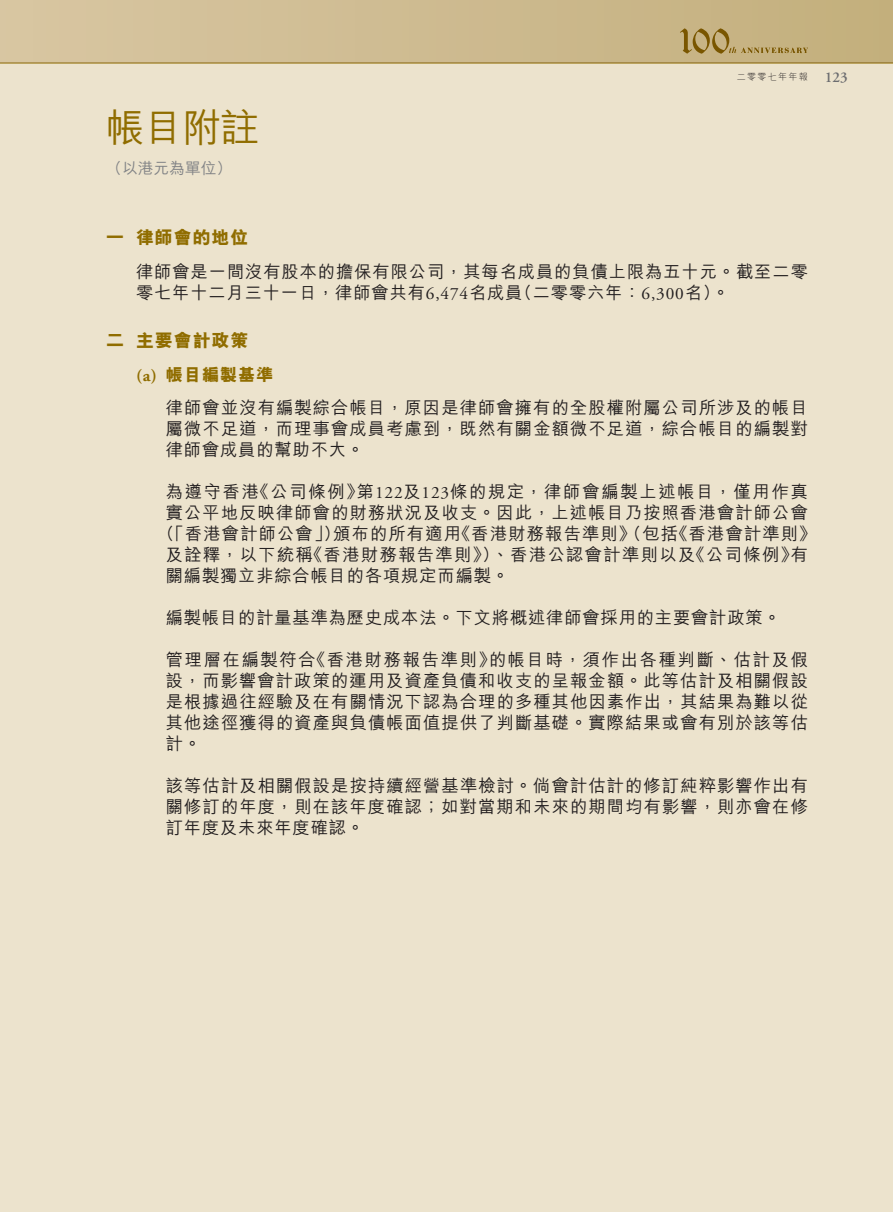
<style>
.page{position:relative;width:893px;height:1212px;background:#ece3cd}
.page>*{position:absolute;margin:0;border:0;box-sizing:border-box;transform-origin:0 0}
.t1{font:500 39px "M Hei HK";color:#906d00}
.t2{font:800 18px "M Hei HK";letter-spacing:.05em;color:#906d00}
.t3{font:500 17.25px/21px "M Hei HK";letter-spacing:.065em;color:#231f20}
.t4{font:500 17.25px "M Hei HK";letter-spacing:.105em;color:#231f20}
.t5{font:500 15.75px "M Hei HK";color:#808285}
.t6{font:300 9px "M Hei HK";letter-spacing:.15em;color:#231f20}
.s1{font-family:"Adobe Garamond Pro";font-weight:600;font-size:15px;color:#6c6d70}
.s2{font-family:"Adobe Garamond Pro";font-weight:400}
.s3{font-family:"Adobe Garamond Pro";font-weight:700;color:#906d00}
.s4{font-weight:800;color:#906d00}
</style>
<div class="page">
<hr style="left:0;top:63px;width:893px;height:1px;background:#906d00">
<div style="left:0;top:0;width:893px;height:63px;background:linear-gradient(to right,#d9c7a4,#c0ac78)"></div>
<p class="t1" style="left:106px;top:99px;width:155px">帳目附註</p>
<p class="t5" style="left:106px;top:157px;width:128px">（以港元為單位）</p>
<p class="t6" style="left:737px;top:71px;width:113px">二零零七年年報 <span class="s1">123</span></p>
<p class="t2" style="left:106px;top:225px;width:144px">一 律師會的地位</p>
<p class="t3" style="left:136px;top:260px;width:673px">律師會是一間沒有股本的擔保有限公司，其每名成員的負債上限為五十元。截至二零零七年十二月三十一日，律師會共有<span class="s2">6,474</span>名成員（二零零六年：<span class="s2">6,300</span>名）。</p>
<p class="t2" style="left:106px;top:328px;width:144px">二 主要會計政策</p>
<p class="t3" style="left:166px;top:356px;width:644px;line-height:33.8px;text-indent:-30px"><span class="s3">(a)</span> <span class="s4">帳目編製基準<br></span>律師會並沒有編製綜合帳目，原因是律師會擁有的全股權附屬公司所涉及的帳目</p>
<p class="t3" style="left:166px;top:417px;width:644px">屬微不足道，而理事會成員考慮到，既然有關金額微不足道，綜合帳目的編製對律師會成員的幫助不大。</p>
<p class="t4" style="left:166px;top:479px;width:644px">為遵守香港《公司條例》第<span class="s2">122</span>及<span class="s2">123</span>條的規定，律師會編製上述帳目，僅用作真</p>
<p class="t3" style="left:166px;top:501px;width:644px">實公平地反映律師會的財務狀況及收支。因此，上述帳目乃按照香港會計師公會</p>
<p class="t3" style="left:157px;top:522px;width:661px">（「香港會計師公會」）頒布的所有適用《香港財務報告準則》（包括《香港會計準則》</p>
<p class="t3" style="left:166px;top:543px;width:644px">及詮釋，以下統稱《香港財務報告準則》）、香港公認會計準則以及《公司條例》有</p>
<p class="t3" style="left:166px;top:564px;width:345px">關編製獨立非綜合帳目的各項規定而編製。</p>
<p class="t3" style="left:166px;top:606px;width:616px">編製帳目的計量基準為歷史成本法。下文將概述律師會採用的主要會計政策。</p>
<p class="t3" style="left:166px;top:648px;width:644px;text-align:justify">管理層在編製符合《香港財務報告準則》的帳目時，須作出各種判斷、估計及假設，而影響會計政策的運用及資產負債和收支的呈報金額。此等估計及相關假設是根據過往經驗及在有關情況下認為合理的多種其他因素作出，其結果為難以從其他途徑獲得的資產與負債帳面值提供了判斷基礎。實際結果或會有別於該等估計。</p>
<p class="t3" style="left:166px;top:774px;width:644px;text-align:justify">該等估計及相關假設是按持續經營基準檢討。倘會計估計的修訂純粹影響作出有關修訂的年度，則在該年度確認；如對當期和未來的期間均有影響，則亦會在修訂年度及未來年度確認。</p>
</div>
